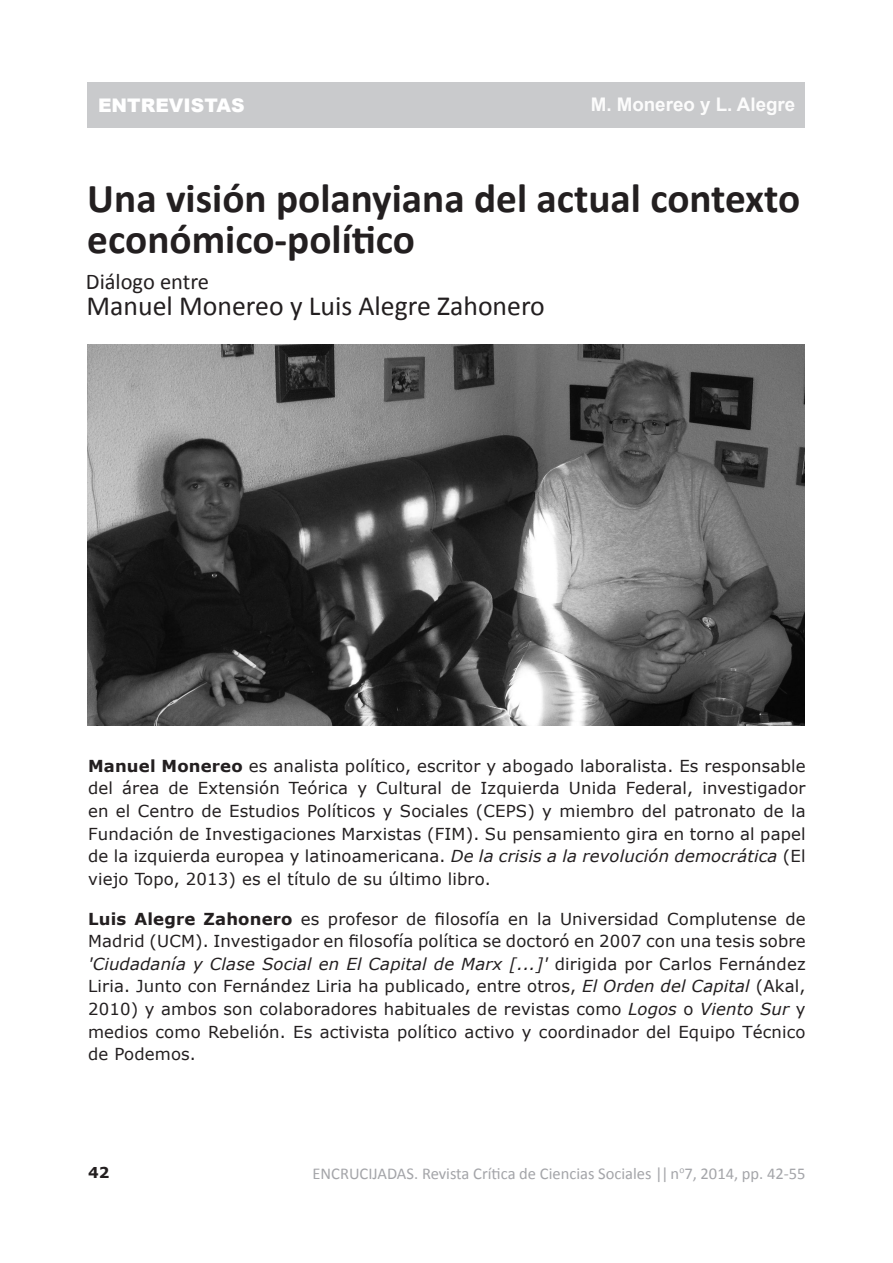
<style>
.page{position:relative;width:893px;height:1263px;background:#fff}
.page>*{position:absolute;margin:0;border:0;box-sizing:border-box;transform-origin:0 0}
.t1{font:700 41.25px/40.5px "Calibri";color:#231f20}
.t2{font:27.75px "Calibri";color:#231f20}
.t3{font:22.5px "Calibri";color:#231f20}
.t4{font:700 18.75px "Arial";color:#fcfcfc}
.t5{font:900 18.75px "Arial";color:#fff}
.t6{font:16.5px/22.6px "Verdana";letter-spacing:.01em;color:#231f20;text-align:justify}
.t7{font:16.5px "Calibri";color:#a4a5a9}
.t8{font:700 15px "Verdana";color:#231f20}
.s1{font-weight:700}
.s2{font-style:italic}
</style>
<div class="page">
<div style="left:87px;top:82px;width:718px;height:45px;background:#c9cacc"></div>
<img style="left:87px;top:344px;width:718px;height:381px">
<p class="t5" style="left:98px;top:91px;width:148px">ENTREVISTAS</p>
<p class="t4" style="left:591px;top:93px;width:206px">M. Monereo y L. Alegre</p>
<p class="t1" style="left:87px;top:176px;width:714px">Una visión polanyiana del actual contexto económico-político</p>
<p class="t3" style="left:86px;top:268px;width:125px">Diálogo entre</p>
<p class="t2" style="left:87px;top:288px;width:460px">Manuel Monereo y Luis Alegre Zahonero</p>
<p class="t6" style="left:88px;top:754px;width:719px"><span class="s1">Manuel Monereo</span> es analista político, escritor y abogado laboralista. Es responsable del área de Extensión Teórica y Cultural de Izquierda Unida Federal, investigador en el Centro de Estudios Políticos y Sociales (CEPS) y miembro del patronato de la Fundación de Investigaciones Marxistas (FIM). Su pensamiento gira en torno al papel de la izquierda europea y latinoamericana. <span class="s2">De la crisis a la revolución democrática</span> (El viejo Topo, 2013) es el título de su último libro.</p>
<p class="t6" style="left:88px;top:907px;width:719px"><span class="s1">Luis Alegre Zahonero</span> es profesor de filosofía en la Universidad Complutense de Madrid (UCM). Investigador en filosofía política se doctoró en 2007 con una tesis sobre <span class="s2">'Ciudadanía y Clase Social en El Capital de Marx [...]'</span> dirigida por Carlos Fernández Liria. Junto con Fernández Liria ha publicado, entre otros, <span class="s2">El Orden del Capital</span> (Akal, 2010) y ambos son colaboradores habituales de revistas como <span class="s2">Logos</span> o <span class="s2">Viento Sur</span> y medios como Rebelión. Es activista político activo y coordinador del Equipo Técnico de Podemos.</p>
<p class="t8" style="left:88px;top:1163px;width:23px">42</p>
<p class="t7" style="left:313px;top:1163px;width:495px">ENCRUCIJADAS. Revista Crítica de Ciencias Sociales || n<sup>o</sup>7, 2014, pp. 42-55</p>
</div>
